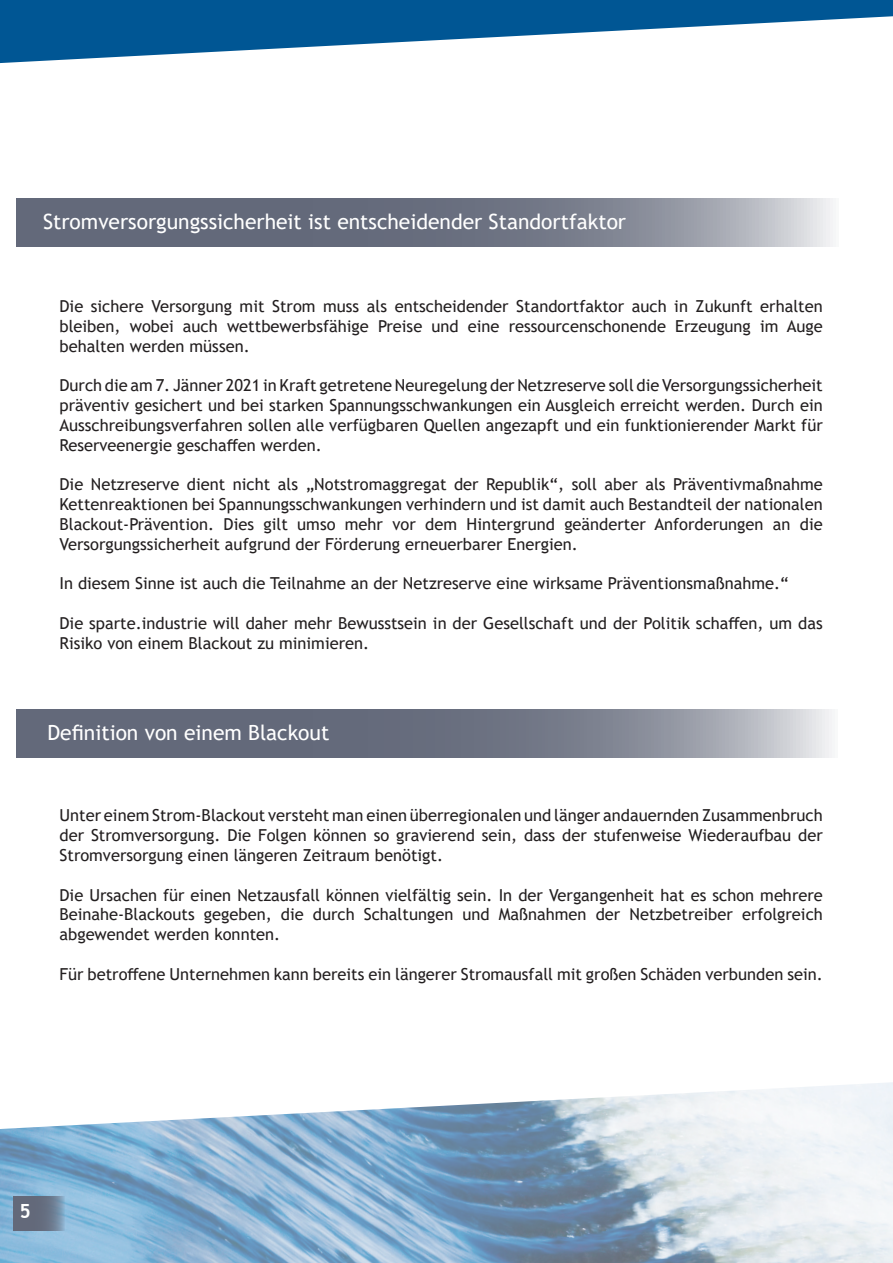
<style>
.page{position:relative;width:893px;height:1263px;background:#fff}
.page>*{position:absolute;margin:0;border:0;box-sizing:border-box;transform-origin:0 0}
.t1{font:21px "Trebuchet MS";color:#fff}
.t2{font:700 19.5px "Trebuchet MS";color:#fff}
.t3{font:16.5px/19.8px "Trebuchet MS";color:#231f20;text-align:justify}
</style>
<div class="page">
<svg style="left:0;top:0;width:893px;height:64px;fill:#005694"></svg>
<img style="left:0;top:1082px;width:893px;height:181px">
<svg style="left:14px;top:1197px;width:51px;height:34px;fill:#646b7c"></svg>
<svg style="left:16px;top:709px;width:816px;height:49px;fill:#676d7d"></svg>
<svg style="left:16px;top:198px;width:817px;height:49px;fill:#676d7d"></svg>
<p class="t1" style="left:43px;top:209px;width:585px">Stromversorgungssicherheit ist entscheidender Standortfaktor</p>
<p class="t3" style="left:60px;top:296px;width:765px">Die sichere Versorgung mit Strom muss als entscheidender Standortfaktor auch in Zukunft erhalten bleiben, wobei auch wettbewerbsfähige Preise und eine ressourcenschonende Erzeugung im Auge behalten werden müssen.</p>
<p class="t3" style="left:60px;top:376px;width:765px">Durch die am 7. Jänner 2021 in Kraft getretene Neuregelung der Netzreserve soll die Versorgungssicherheit präventiv gesichert und bei starken Spannungsschwankungen ein Ausgleich erreicht werden. Durch ein Ausschreibungsverfahren sollen alle verfügbaren Quellen angezapft und ein funktionierender Markt für Reserveenergie geschaffen werden.</p>
<p class="t3" style="left:60px;top:475px;width:765px">Die Netzreserve dient nicht als „Notstromaggregat der Republik“, soll aber als Präventivmaßnahme Kettenreaktionen bei Spannungsschwankungen verhindern und ist damit auch Bestandteil der nationalen Blackout-Prävention. Dies gilt umso mehr vor dem Hintergrund geänderter Anforderungen an die Versorgungssicherheit aufgrund der Förderung erneuerbarer Energien.</p>
<p class="t3" style="left:60px;top:574px;width:731px">In diesem Sinne ist auch die Teilnahme an der Netzreserve eine wirksame Präventionsmaßnahme.“</p>
<p class="t3" style="left:60px;top:613px;width:765px">Die sparte.industrie will daher mehr Bewusstsein in der Gesellschaft und der Politik schaffen, um das<br>Risiko von einem Blackout zu minimieren.</p>
<p class="t1" style="left:47px;top:720px;width:283px">Definition von einem Blackout</p>
<p class="t3" style="left:60px;top:805px;width:765px">Unter einem Strom-Blackout versteht man einen überregionalen und länger andauernden Zusammenbruch der Stromversorgung. Die Folgen können so gravierend sein, dass der stufenweise Wiederaufbau der Stromversorgung einen längeren Zeitraum benötigt.</p>
<p class="t3" style="left:60px;top:885px;width:765px">Die Ursachen für einen Netzausfall können vielfältig sein. In der Vergangenheit hat es schon mehrere Beinahe-Blackouts gegeben, die durch Schaltungen und Maßnahmen der Netzbetreiber erfolgreich abgewendet werden konnten.</p>
<p class="t3" style="left:60px;top:964px;width:765px">Für betroffene Unternehmen kann bereits ein längerer Stromausfall mit großen Schäden verbunden sein.</p>
<p class="t2" style="left:20px;top:1199px;width:13px">5</p>
</div>
